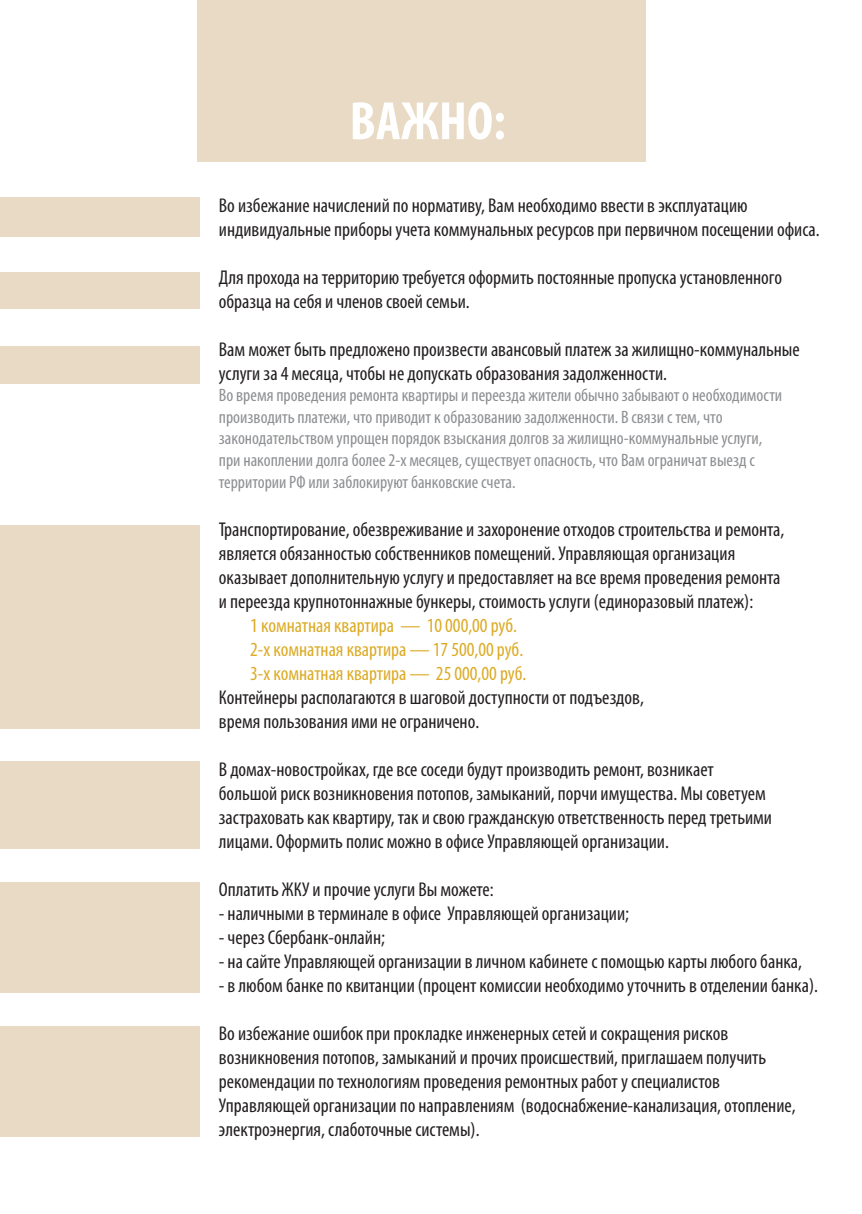
<style>
.page{position:relative;width:862px;height:1214px;background:#fff}
.page>*{position:absolute;margin:0;border:0;box-sizing:border-box;transform-origin:0 0}
.t1{font:700 condensed 54.4px "Myriad Pro";color:#fff}
.t2{font:condensed 20px/24px "Myriad Pro";color:#231f20}
.t3{font:condensed 20px/24px "Myriad Pro";color:#dcab26}
.t4{font:condensed 18px/21.6px "Myriad Pro";color:#8d8f92}
</style>
<div class="page">
<div style="left:0;top:760px;width:200px;height:88px;background:#e8dac4"></div>
<div style="left:197px;top:0;width:448px;height:161px;background:#e8dac4"></div>
<div style="left:0;top:197px;width:200px;height:39px;background:#e8dac4"></div>
<div style="left:0;top:525px;width:200px;height:203px;background:#e8dac4"></div>
<div style="left:0;top:346px;width:200px;height:38px;background:#e8dac4"></div>
<div style="left:0;top:272px;width:200px;height:37px;background:#e8dac4"></div>
<div style="left:0;top:882px;width:200px;height:110px;background:#e8dac4"></div>
<div style="left:0;top:1026px;width:200px;height:110px;background:#e8dac4"></div>
<h1 class="t1" style="left:349px;top:87px;width:158px">ВАЖНО:</h1>
<p class="t2" style="left:219px;top:193px;width:602px">Во избежание начислений по нормативу, Вам необходимо ввести в эксплуатацию индивидуальные приборы учета коммунальных ресурсов при первичном посещении офиса.</p>
<p class="t2" style="left:219px;top:265px;width:565px">Для прохода на территорию требуется оформить постоянные пропуска установленного образца на себя и членов своей семьи.</p>
<p class="t2" style="left:219px;top:337px;width:582px">Вам может быть предложено произвести авансовый платеж за жилищно-коммунальные услуги за 4 месяца, чтобы не допускать образования задолженности.</p>
<p class="t4" style="left:219px;top:384px;width:565px">Во время проведения ремонта квартиры и переезда жители обычно забывают о необходимости производить платежи, что приводит к образованию задолженности. В связи с тем, что законодательством упрощен порядок взыскания долгов за жилищно-коммунальные услуги, при накоплении долга более 2-х месяцев, существует опасность, что Вам ограничат выезд с территории РФ или заблокируют банковские счета.</p>
<p class="t2" style="left:219px;top:517px;width:567px">Транспортирование, обезвреживание и захоронение отходов строительства и ремонта, является обязанностью собственников помещений. Управляющая организация оказывает дополнительную услугу и предоставляет на все время проведения ремонта и переезда крупнотоннажные бункеры, стоимость услуги (единоразовый платеж):</p>
<p class="t3" style="left:250px;top:613px;width:278px">1 комнатная квартира — 10 000,00 руб.<br>2-х комнатная квартира — 17 500,00 руб.<br>3-х комнатная квартира — 25 000,00 руб.</p>
<p class="t2" style="left:219px;top:685px;width:426px">Контейнеры располагаются в шаговой доступности от подъездов, время пользования ими не ограничено.</p>
<p class="t2" style="left:219px;top:757px;width:555px">В домах-новостройках, где все соседи будут производить ремонт, возникает большой риск возникновения потопов, замыканий, порчи имущества. Мы советуем застраховать как квартиру, так и свою гражданскую ответственность перед третьими лицами. Оформить полис можно в офисе Управляющей организации.</p>
<p class="t2" style="left:219px;top:877px;width:276px">Оплатить ЖКУ и прочие услуги Вы можете:</p>
<p class="t2" style="left:219px;top:901px;width:412px">- наличными в терминале в офисе Управляющей организации;</p>
<p class="t2" style="left:219px;top:925px;width:168px">- через Сбербанк-онлайн;</p>
<p class="t2" style="left:219px;top:949px;width:585px">- на сайте Управляющей организации в личном кабинете с помощью карты любого банка,</p>
<p class="t2" style="left:219px;top:973px;width:600px">- в любом банке по квитанции (процент комиссии необходимо уточнить в отделении банка).</p>
<p class="t2" style="left:219px;top:1021px;width:578px">Во избежание ошибок при прокладке инженерных сетей и сокращения рисков возникновения потопов, замыканий и прочих происшествий, приглашаем получить рекомендации по технологиям проведения ремонтных работ у специалистов Управляющей организации по направлениям (водоснабжение-канализация, отопление, электроэнергия, слаботочные системы).</p>
</div>
